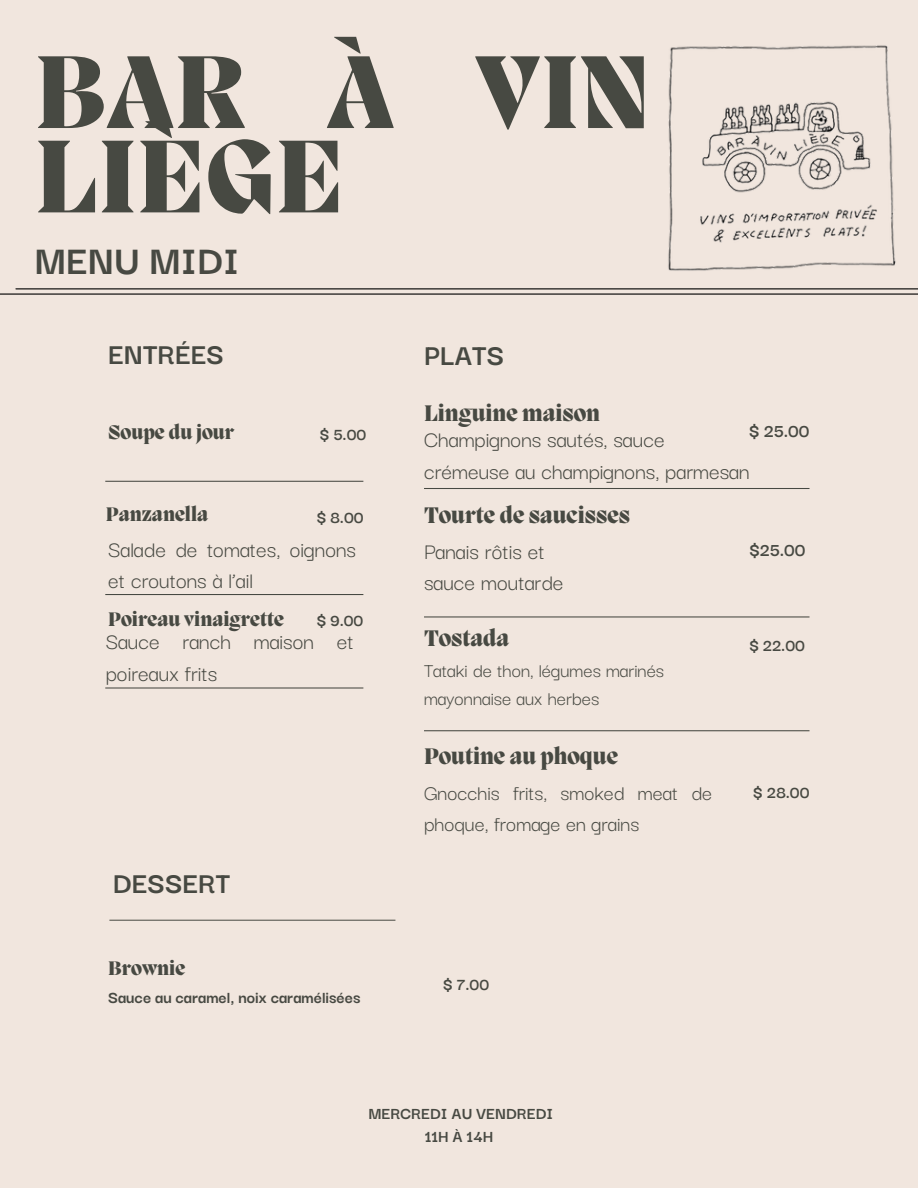
<style>
.page{position:relative;width:918px;height:1188px;background:#f1e6de}
.page>*{position:absolute;margin:0;border:0;box-sizing:border-box;transform-origin:0 0}
.t1{font:800 106.2px/84.3px "Migra";color:#474942}
.t2{font:700 43.2px "Darker Grotesque";color:#474942}
.t3{font:700 31.5px "Darker Grotesque";color:#474942}
.t4{font:24px/31.5px "Darker Grotesque";color:#474942}
.t5{font:800 23.1px "Migra";color:#474942}
.t6{font:22.5px/30.3px "Darker Grotesque";color:#474942}
.t7{font:20.85px/28px "Darker Grotesque";color:#474942}
.t8{font:800 20.1px "Migra";color:#474942}
.t9{font:700 19.5px "Darker Grotesque";color:#474942}
.t10{font:700 18px "Darker Grotesque";color:#474942}
.t11{font:700 17.85px/23.7px "Darker Grotesque";color:#474942;text-align:center}
</style>
<div class="page">
<svg style="left:105px;top:481px;width:258px;height:208px"></svg>
<hr style="left:16px;top:288px;width:902px;height:1px;background:#000">
<hr style="left:0;top:294px;width:918px;height:1px;background:#000">
<hr style="left:109px;top:920px;width:286px;height:1px;background:#474942">
<svg style="left:424px;top:488px;width:386px;height:243px"></svg>
<img style="left:624px;top:45px;width:294px;height:250px">
<h3 class="t1" style="left:35px;top:59px;width:618px">BAR À VIN<br>LIÈGE</h3>
<h3 class="t2" style="left:35px;top:228px;width:206px">MENU MIDI</h3>
<p class="t3" style="left:108px;top:331px;width:117px">ENTRÉES</p>
<p class="t8" style="left:108px;top:422px;width:128px">Soupe du jour</p>
<h2 class="t8" style="left:106px;top:505px;width:104px">Panzanella</h2>
<h5 class="t10" style="left:320px;top:421px;width:48px">$ 5.00</h5>
<p class="t10" style="left:316px;top:504px;width:49px">$ 8.00</p>
<h5 class="t4" style="left:108px;top:532px;width:249px">Salade de tomates, oignons et croutons à l’ail</h5>
<h2 class="t8" style="left:108px;top:609px;width:177px">Poireau vinaigrette</h2>
<p class="t10" style="left:316px;top:606px;width:49px">$ 9.00</p>
<p class="t4" style="left:106px;top:624px;width:249px">Sauce ranch maison et poireaux frits</p>
<h2 class="t3" style="left:113px;top:860px;width:119px">DESSERT</h2>
<h1 class="t8" style="left:108px;top:959px;width:79px">Brownie</h1>
<h5 class="t10" style="left:108px;top:984px;width:254px">Sauce au caramel, noix caramélisées</h5>
<p class="t3" style="left:424px;top:332px;width:82px">PLATS</p>
<h4 class="t5" style="left:424px;top:402px;width:178px">Linguine maison</h4>
<h6 class="t9" style="left:749px;top:416px;width:62px">$ 25.00</h6>
<h3 class="t4" style="left:424px;top:421px;width:327px;line-height:32.7px">Champignons sautés, sauce crémeuse au champignons, parmesan</h3>
<h5 class="t5" style="left:424px;top:505px;width:208px">Tourte de saucisses</h5>
<h4 class="t4" style="left:424px;top:534px;width:141px">Panais rôtis et sauce moutarde</h4>
<h3 class="t9" style="left:749px;top:536px;width:58px">$25.00</h3>
<h3 class="t5" style="left:424px;top:627px;width:87px">Tostada</h3>
<h5 class="t7" style="left:424px;top:655px;width:242px">Tataki de thon, légumes marinés mayonnaise aux herbes</h5>
<h4 class="t5" style="left:424px;top:746px;width:196px">Poutine au phoque</h4>
<p class="t6" style="left:424px;top:777px;width:290px">Gnocchis frits, smoked meat de phoque, fromage en grains</p>
<h5 class="t10" style="left:749px;top:632px;width:57px">$ 22.00</h5>
<p class="t10" style="left:753px;top:779px;width:58px">$ 28.00</p>
<h4 class="t10" style="left:443px;top:970px;width:48px">$ 7.00</h4>
<h4 class="t11" style="left:368px;top:1100px;width:186px">MERCREDI AU VENDREDI<br>11H À 14H</h4>
</div>
